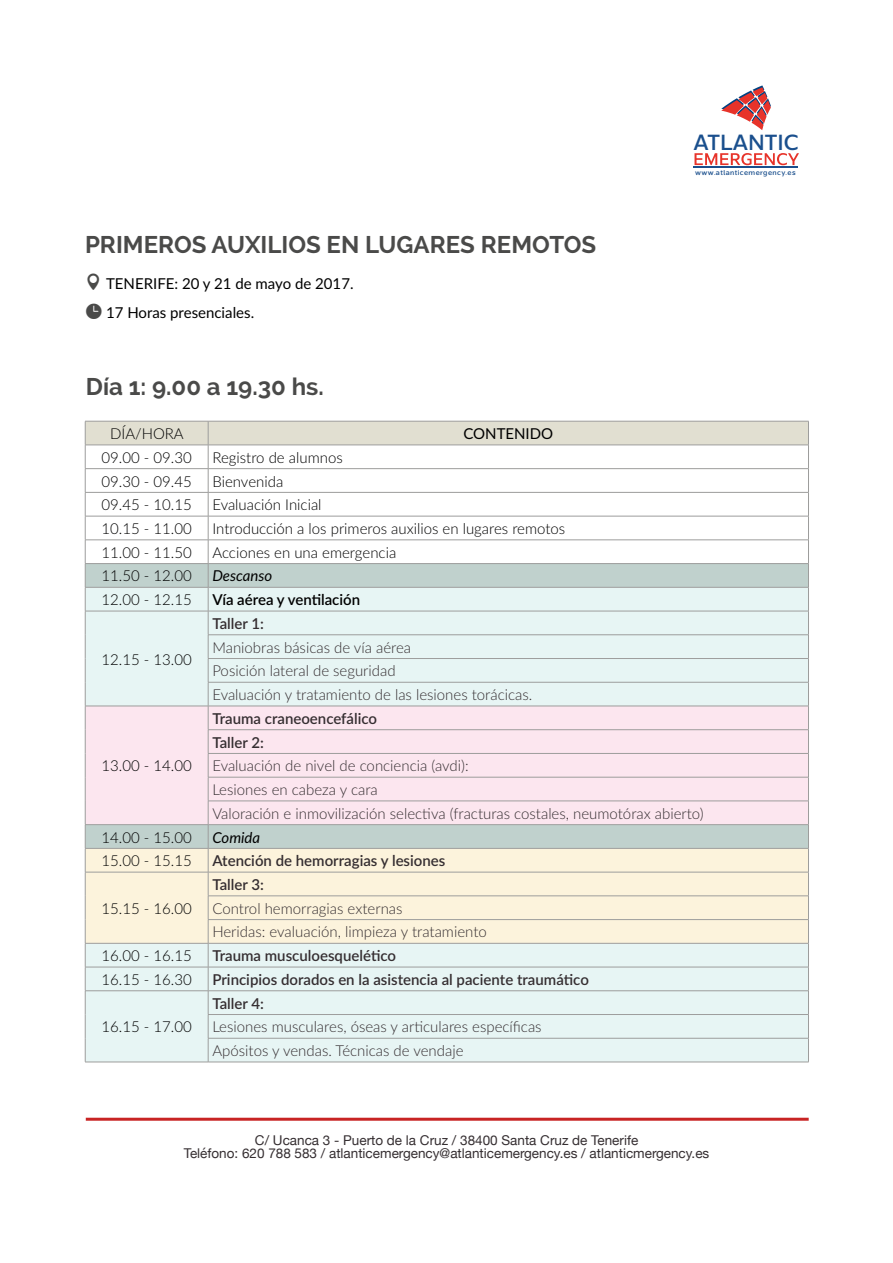
<style>
.page{position:relative;width:893px;height:1263px;background:#fff}
.page>*{position:absolute;margin:0;border:0;box-sizing:border-box;transform-origin:0 0}
.t1{font:700 24px "Raleway";color:#4a4a49}
.t2{font:500 22.5px "Global";color:#1a4f8d}
.t3{font:300 15px/23.7px "Lato";color:#352e31}
.t4{font:300 15px "Lato";color:#000}
.t5{font:600 15px/23.7px "Lato";color:#352e31}
.t6{font:15px/28.3px "Lato";color:#000}
.t7{font:600 15px "Lato";color:#000}
.t8{font:italic 15px "Lato";color:#000}
.t9{font:13.5px/13.5px "Helvetica Neue";color:#352e31;text-align:center}
.t10{font:500 7.2px "Global";letter-spacing:.06em;color:#1a4f8d}
</style>
<div class="page">
<hr style="left:86px;top:1118px;width:723px;height:3px;background:#c82424">
<hr style="left:693px;top:167px;width:105px;height:1px;background:#1a4f8d">
<svg style="left:694px;top:153px;width:105px;height:12px"></svg>
<svg style="left:721px;top:85px;width:50px;height:45px"></svg>
<svg style="left:85px;top:421px;width:724px;height:641px"></svg>
<hr style="left:85px;top:1062px;width:123px;height:1px;background:#9d9d9c">
<hr style="left:208px;top:1062px;width:601px;height:1px;background:#9d9d9c">
<h1 class="t1" style="left:85px;top:230px;width:513px">PRIMEROS AUXILIOS EN LUGARES REMOTOS</h1>
<p class="t6" style="left:106px;top:269px;width:249px">TENERIFE: 20 y 21 de mayo de 2017.<br>17 Horas presenciales.</p>
<h1 class="t1" style="left:86px;top:373px;width:239px">Día 1: 9.00 a 19.30 hs.</h1>
<p class="t4" style="left:110px;top:423px;width:75px">DÍA/HORA</p>
<p class="t6" style="left:463px;top:419px;width:91px">CONTENIDO</p>
<p class="t4" style="left:102px;top:447px;width:92px">09.00 - 09.30</p>
<p class="t4" style="left:212px;top:447px;width:132px">Registro de alumnos</p>
<p class="t4" style="left:102px;top:471px;width:92px">09.30 - 09.45</p>
<p class="t4" style="left:212px;top:471px;width:72px">Bienvenida</p>
<p class="t4" style="left:102px;top:494px;width:92px">09.45 - 10.15</p>
<p class="t4" style="left:212px;top:494px;width:111px">Evaluación Inicial</p>
<p class="t4" style="left:102px;top:518px;width:92px">10.15 - 11.00</p>
<p class="t4" style="left:212px;top:518px;width:354px">Introducción a los primeros auxilios en lugares remotos</p>
<p class="t4" style="left:102px;top:542px;width:92px">11.00 - 11.50</p>
<p class="t4" style="left:212px;top:542px;width:185px">Acciones en una emergencia</p>
<p class="t4" style="left:102px;top:566px;width:92px">11.50 - 12.00</p>
<p class="t8" style="left:212px;top:565px;width:61px">Descanso</p>
<p class="t4" style="left:102px;top:589px;width:92px">12.00 - 12.15</p>
<p class="t7" style="left:212px;top:589px;width:149px">Vía aérea y ventilación</p>
<p class="t4" style="left:102px;top:649px;width:92px">12.15 - 13.00</p>
<p class="t5" style="left:212px;top:611px;width:53px">Taller 1:</p>
<p class="t3" style="left:212px;top:635px;width:321px">Maniobras básicas de vía aérea<br>Posición lateral de seguridad<br>Evaluación y tratamiento de las lesiones torácicas.</p>
<h2 class="t2" style="left:693px;top:129px;width:107px">ATLANTIC</h2>
<p class="t10" style="left:695px;top:168px;width:102px">www.atlanticemergency.es</p>
<p class="t4" style="left:102px;top:755px;width:92px">13.00 - 14.00</p>
<p class="t5" style="left:212px;top:706px;width:166px">Trauma craneoencefálico<br>Taller 2:</p>
<p class="t3" style="left:212px;top:753px;width:493px">Evaluación de nivel de conciencia (avdi):<br>Lesiones en cabeza y cara<br>Valoración e inmovilización selectiva (fracturas costales, neumotórax abierto)</p>
<p class="t4" style="left:102px;top:827px;width:92px">14.00 - 15.00</p>
<p class="t8" style="left:212px;top:826px;width:49px">Comida</p>
<p class="t4" style="left:102px;top:850px;width:92px">15.00 - 15.15</p>
<p class="t5" style="left:212px;top:848px;width:234px">Atención de hemorragias y lesiones</p>
<p class="t4" style="left:102px;top:898px;width:92px">15.15 - 16.00</p>
<p class="t5" style="left:212px;top:872px;width:53px">Taller 3:</p>
<p class="t3" style="left:212px;top:896px;width:276px">Control hemorragias externas<br>Heridas: evaluación, limpieza y tratamiento</p>
<p class="t4" style="left:102px;top:945px;width:92px">16.00 - 16.15</p>
<p class="t5" style="left:212px;top:943px;width:185px">Trauma musculoesquelético</p>
<p class="t4" style="left:102px;top:969px;width:92px">16.15 - 16.30</p>
<p class="t5" style="left:212px;top:967px;width:378px">Principios dorados en la asistencia al paciente traumático</p>
<p class="t4" style="left:102px;top:1016px;width:92px">16.15 - 17.00</p>
<p class="t5" style="left:212px;top:991px;width:53px">Taller 4:</p>
<p class="t3" style="left:212px;top:1015px;width:331px">Lesiones musculares, óseas y articulares específicas<br>Apósitos y vendas. Técnicas de vendaje</p>
<p class="t9" style="left:184px;top:1134px;width:527px">C/ Ucanca 3 - Puerto de la Cruz / 38400 Santa Cruz de Tenerife<br>Teléfono: 620 788 583 / atlanticemergency@atlanticemergency.es / atlanticmergency.es</p>
</div>
